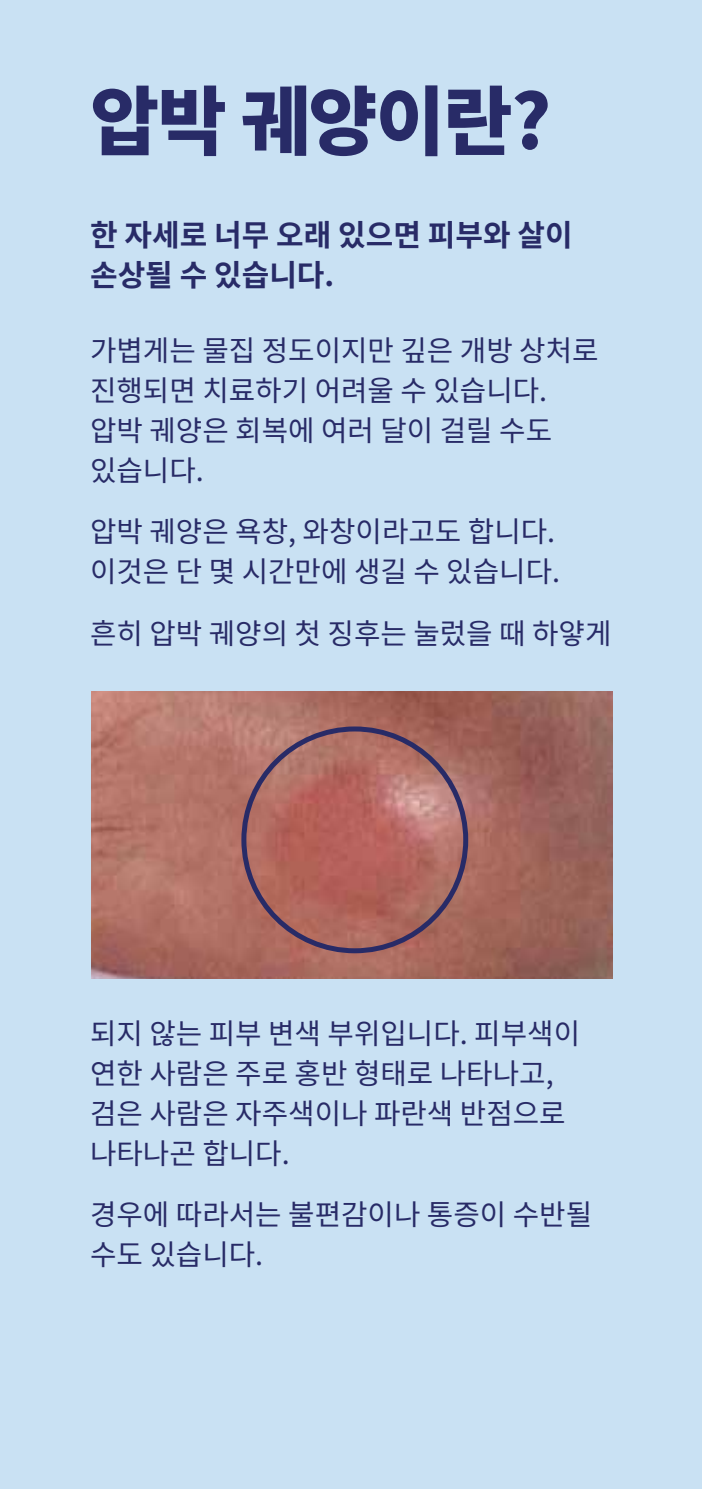
<style>
.page{position:relative;width:702px;height:1489px;background:#fff}
.page>*{position:absolute;margin:0;border:0;box-sizing:border-box;transform-origin:0 0}
.t1{font:800 75px "Source Han Sans KR";letter-spacing:-.02em;color:#282b67}
.t2{font:700 30px/40px "Source Han Sans KR";color:#282b67}
.t3{font:28.75px/40px "Source Han Sans KR";color:#282b67}
</style>
<div class="page">
<div style="left:0;top:0;width:702px;height:1488px;background:#c9e1f3"></div>
<img style="left:91px;top:691px;width:522px;height:287px">
<div style="left:241px;top:726px;width:227px;height:227px;border:5px solid #282b67;border-radius:50%"></div>
<p class="t1" style="left:90px;top:79px;width:462px">압박 궤양이란?</p>
<p class="t2" style="left:90px;top:215px;width:484px">한 자세로 너무 오래 있으면 피부와 살이 손상될 수 있습니다.</p>
<p class="t3" style="left:90px;top:331px;width:510px">가볍게는 물집 정도이지만 깊은 개방 상처로 진행되면 치료하기 어려울 수 있습니다. 압박 궤양은 회복에 여러 달이 걸릴 수도 있습니다.</p>
<p class="t3" style="left:90px;top:512px;width:471px">압박 궤양은 욕창, 와창이라고도 합니다. 이것은 단 몇 시간만에 생길 수 있습니다.</p>
<p class="t3" style="left:90px;top:614px;width:523px">흔히 압박 궤양의 첫 징후는 눌렀을 때 하얗게</p>
<p class="t3" style="left:90px;top:1014px;width:491px">되지 않는 피부 변색 부위입니다. 피부색이 연한 사람은 주로 홍반 형태로 나타나고, 검은 사람은 자주색이나 파란색 반점으로 나타나곤 합니다.</p>
<p class="t3" style="left:90px;top:1195px;width:503px">경우에 따라서는 불편감이나 통증이 수반될 수도 있습니다.</p>
</div>
